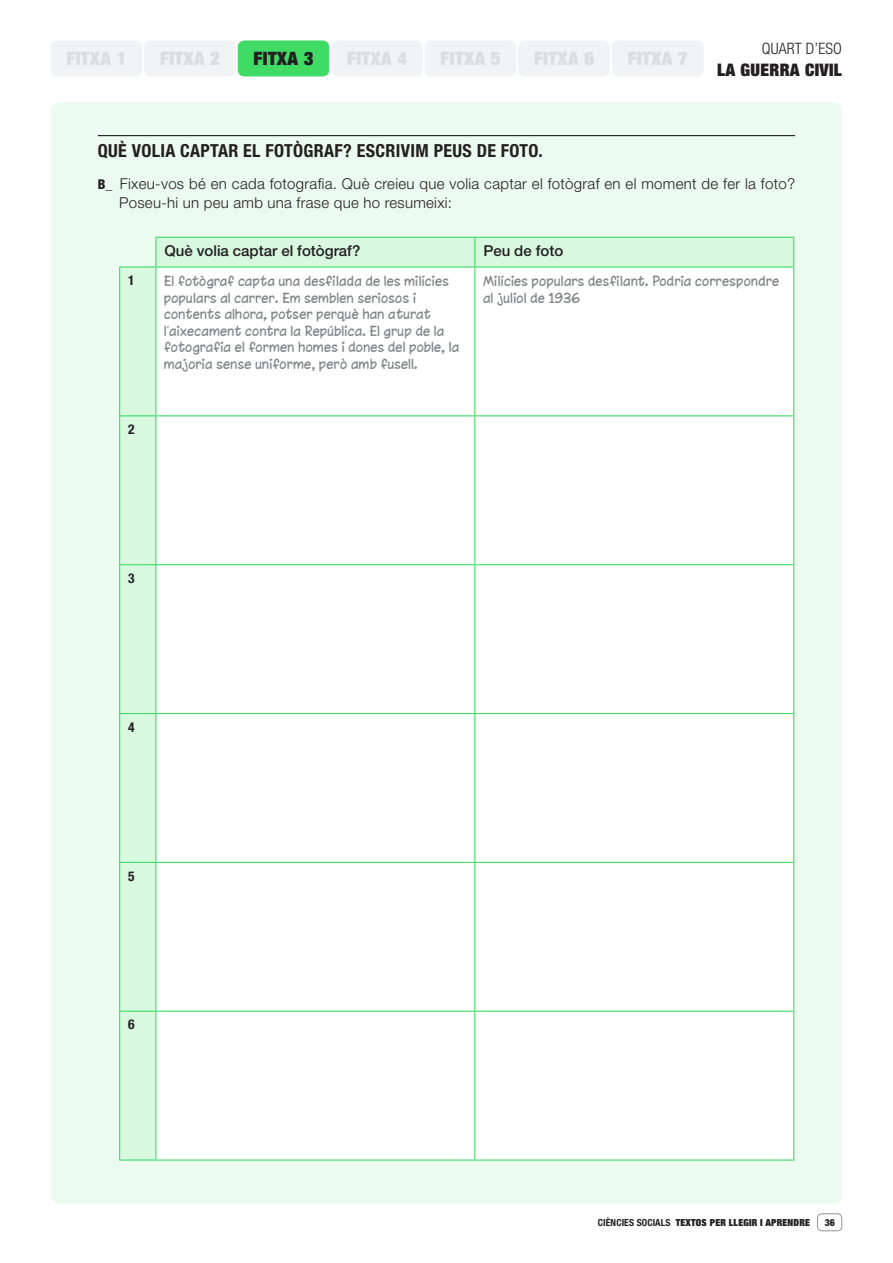
<style>
.page{position:relative;width:893px;height:1263px;background:#fff}
.page>*{position:absolute;margin:0;border:0;box-sizing:border-box;transform-origin:0 0}
.t1{font:900 condensed 18.45px "Helvetica Neue LT Std";letter-spacing:.02em;color:#dcdddf}
.t2{font:900 condensed 18.45px "Helvetica Neue LT Std";letter-spacing:.02em;color:#231f20}
.TÍTOL_-_Text_seguit{font:700 condensed 18px "Helvetica Neue LT Std";letter-spacing:.02em;color:#231f20}
.t3{font:900 condensed 17.25px "Helvetica Neue LT Std";letter-spacing:.02em;color:#231f20}
.t4{font:300 condensed 15.75px "Helvetica Neue LT Std";letter-spacing:.01em;color:#231f20}
.t5{font:300 15px/18.8px "Helvetica Neue LT Std";letter-spacing:.02em;color:#231f20}
.Text_ESQ_-_TAULA{font:500 15px "Helvetica Neue LT Std";color:#231f20}
.TextSeguit{font:700 condensed 13.5px "Helvetica Neue LT Std";color:#231f20}
.TextSeguit_-_TAULA{font:12.75px/16.5px "Chinacat";letter-spacing:.02em;color:#808285}
.t6{font:900 condensed 9.75px "Helvetica Neue LT Std";letter-spacing:.02em;color:#231f20}
.t7{font:700 condensed 9.75px "Helvetica Neue LT Std";letter-spacing:.01em;color:#231f20}
.t8{font:900 condensed 9.75px "Helvetica Neue LT Std";color:#231f20}
.s1{font-weight:800;font-stretch:condensed;font-size:13.5px}
</style>
<div class="page">
<div style="left:817px;top:1213px;width:25px;height:18px;border:1px solid #939598;border-radius:4px"></div>
<div style="left:51px;top:102px;width:791px;height:1101px;background:#ecfbf0;border-radius:9px"></div>
<div style="left:612px;top:41px;width:91px;height:35px;background:#f2f3f4;border-radius:6px"></div>
<div style="left:612px;top:41px;width:91px;height:35px;border:1px solid #f2f3f4;border-radius:6px"></div>
<div style="left:51px;top:41px;width:91px;height:35px;background:#f2f3f4;border-radius:6px"></div>
<div style="left:51px;top:41px;width:91px;height:35px;border:1px solid #f2f3f4;border-radius:6px"></div>
<div style="left:145px;top:41px;width:90px;height:35px;background:#f2f3f4;border-radius:6px"></div>
<div style="left:145px;top:41px;width:90px;height:35px;border:1px solid #f2f3f4;border-radius:6px"></div>
<div style="left:238px;top:41px;width:91px;height:35px;background:#3fdb65;border-radius:6px"></div>
<div style="left:238px;top:41px;width:91px;height:35px;border:1px solid #3fdb65;border-radius:6px"></div>
<div style="left:332px;top:41px;width:90px;height:35px;background:#f2f3f4;border-radius:6px"></div>
<div style="left:332px;top:41px;width:90px;height:35px;border:1px solid #f2f3f4;border-radius:6px"></div>
<div style="left:425px;top:41px;width:91px;height:35px;background:#f2f3f4;border-radius:6px"></div>
<div style="left:425px;top:41px;width:91px;height:35px;border:1px solid #f2f3f4;border-radius:6px"></div>
<div style="left:519px;top:41px;width:90px;height:35px;background:#f2f3f4;border-radius:6px"></div>
<div style="left:519px;top:41px;width:90px;height:35px;border:1px solid #f2f3f4;border-radius:6px"></div>
<hr style="left:98px;top:135px;width:697px;height:1px;background:#231f20">
<div style="left:120px;top:238px;width:673px;height:921px;background:#d8f8e0"></div>
<div style="left:156px;top:268px;width:637px;height:891px;background:#fff"></div>
<hr style="left:119px;top:268px;width:1px;height:147px;background:#3fdb65">
<hr style="left:119px;top:266px;width:37px;height:2px;background:#3fdb65">
<svg style="left:155px;top:238px;width:1px;height:28px"></svg>
<hr style="left:155px;top:268px;width:1px;height:147px;background:#3fdb65">
<hr style="left:155px;top:237px;width:320px;height:1px;background:#3fdb65">
<hr style="left:475px;top:237px;width:319px;height:1px;background:#3fdb65">
<hr style="left:156px;top:266px;width:319px;height:2px;background:#3fdb65">
<hr style="left:475px;top:266px;width:319px;height:2px;background:#3fdb65">
<svg style="left:474px;top:238px;width:1px;height:28px"></svg>
<svg style="left:793px;top:238px;width:1px;height:28px"></svg>
<hr style="left:474px;top:268px;width:1px;height:147px;background:#3fdb65">
<hr style="left:793px;top:268px;width:1px;height:147px;background:#3fdb65">
<hr style="left:119px;top:416px;width:1px;height:148px;background:#3fdb65">
<hr style="left:119px;top:565px;width:1px;height:148px;background:#3fdb65">
<hr style="left:119px;top:415px;width:37px;height:1px;background:#3fdb65">
<hr style="left:119px;top:564px;width:37px;height:1px;background:#3fdb65">
<hr style="left:155px;top:416px;width:1px;height:148px;background:#3fdb65">
<hr style="left:155px;top:565px;width:1px;height:148px;background:#3fdb65">
<hr style="left:156px;top:415px;width:319px;height:1px;background:#3fdb65">
<hr style="left:475px;top:415px;width:319px;height:1px;background:#3fdb65">
<hr style="left:156px;top:564px;width:319px;height:1px;background:#3fdb65">
<hr style="left:475px;top:564px;width:319px;height:1px;background:#3fdb65">
<hr style="left:474px;top:416px;width:1px;height:148px;background:#3fdb65">
<hr style="left:793px;top:416px;width:1px;height:148px;background:#3fdb65">
<hr style="left:474px;top:565px;width:1px;height:148px;background:#3fdb65">
<hr style="left:793px;top:565px;width:1px;height:148px;background:#3fdb65">
<hr style="left:119px;top:714px;width:1px;height:148px;background:#3fdb65">
<hr style="left:119px;top:713px;width:37px;height:1px;background:#3fdb65">
<hr style="left:155px;top:714px;width:1px;height:148px;background:#3fdb65">
<hr style="left:156px;top:713px;width:319px;height:1px;background:#3fdb65">
<hr style="left:475px;top:713px;width:319px;height:1px;background:#3fdb65">
<hr style="left:474px;top:714px;width:1px;height:148px;background:#3fdb65">
<hr style="left:793px;top:714px;width:1px;height:148px;background:#3fdb65">
<hr style="left:119px;top:863px;width:1px;height:148px;background:#3fdb65">
<hr style="left:119px;top:1012px;width:1px;height:147px;background:#3fdb65">
<hr style="left:119px;top:862px;width:37px;height:1px;background:#3fdb65">
<hr style="left:155px;top:863px;width:1px;height:148px;background:#3fdb65">
<hr style="left:155px;top:1012px;width:1px;height:147px;background:#3fdb65">
<hr style="left:156px;top:862px;width:319px;height:1px;background:#3fdb65">
<hr style="left:475px;top:862px;width:319px;height:1px;background:#3fdb65">
<hr style="left:474px;top:863px;width:1px;height:148px;background:#3fdb65">
<hr style="left:793px;top:863px;width:1px;height:148px;background:#3fdb65">
<hr style="left:474px;top:1012px;width:1px;height:147px;background:#3fdb65">
<hr style="left:793px;top:1012px;width:1px;height:147px;background:#3fdb65">
<hr style="left:119px;top:1011px;width:37px;height:1px;background:#3fdb65">
<hr style="left:119px;top:1159px;width:37px;height:1px;background:#3fdb65">
<hr style="left:156px;top:1011px;width:319px;height:1px;background:#3fdb65">
<hr style="left:475px;top:1011px;width:319px;height:1px;background:#3fdb65">
<hr style="left:156px;top:1159px;width:319px;height:1px;background:#3fdb65">
<hr style="left:475px;top:1159px;width:319px;height:1px;background:#3fdb65">
<h1 class="t1" style="left:67px;top:47px;width:61px">FITXA 1</h1>
<h1 class="t1" style="left:160px;top:47px;width:61px">FITXA 2</h1>
<h1 class="t2" style="left:254px;top:47px;width:61px">FITXA 3</h1>
<h1 class="t1" style="left:347px;top:47px;width:61px">FITXA 4</h1>
<h1 class="t1" style="left:441px;top:47px;width:61px">FITXA 5</h1>
<h1 class="t1" style="left:534px;top:47px;width:61px">FITXA 6</h1>
<h1 class="t1" style="left:628px;top:47px;width:61px">FITXA 7</h1>
<p class="t4" style="left:762px;top:40px;width:81px">QUART D’ESO</p>
<h3 class="t3" style="left:717px;top:59px;width:126px">LA GUERRA CIVIL</h3>
<p class="TÍTOL_-_Text_seguit" style="left:98px;top:140px;width:446px">QUÈ VOLIA CAPTAR EL FOTÒGRAF? ESCRIVIM PEUS DE FOTO.</p>
<p class="t5" style="left:119px;top:174px;width:678px;text-indent:-21px"><span class="s1">b_</span> Fixeu-vos bé en cada fotografia. Què creieu que volia captar el fotògraf en el moment de fer la foto?<br>Poseu-hi un peu amb una frase que ho resumeixi:</p>
<p class="Text_ESQ_-_TAULA" style="left:164px;top:242px;width:197px">Què volia captar el fotògraf?</p>
<p class="Text_ESQ_-_TAULA" style="left:483px;top:242px;width:81px">Peu de foto</p>
<p class="TextSeguit" style="left:128px;top:272px;width:8px">1</p>
<p class="TextSeguit_-_TAULA" style="left:164px;top:273px;width:297px">El fotògraf capta una desfilada de les milícies populars al carrer. Em semblen seriosos i contents alhora, potser perquè han aturat l’aixecament contra la República. El grup de la fotografia el formen homes i dones del poble, la majoria sense uniforme, però amb fusell.</p>
<p class="TextSeguit_-_TAULA" style="left:483px;top:273px;width:298px">Milícies populars desfilant. Podria correspondre al juliol de 1936</p>
<p class="TextSeguit" style="left:128px;top:421px;width:8px">2</p>
<p class="TextSeguit" style="left:128px;top:570px;width:8px">3</p>
<p class="TextSeguit" style="left:128px;top:719px;width:8px">4</p>
<p class="TextSeguit" style="left:128px;top:867px;width:8px">5</p>
<p class="TextSeguit" style="left:128px;top:1016px;width:8px">6</p>
<p class="t7" style="left:598px;top:1217px;width:74px">CIÈNCIES SOCIALS</p>
<p class="t6" style="left:676px;top:1216px;width:136px">TEXTOS PER LLEGIR I APRENDRE</p>
<p class="t8" style="left:825px;top:1216px;width:12px">36</p>
</div>
